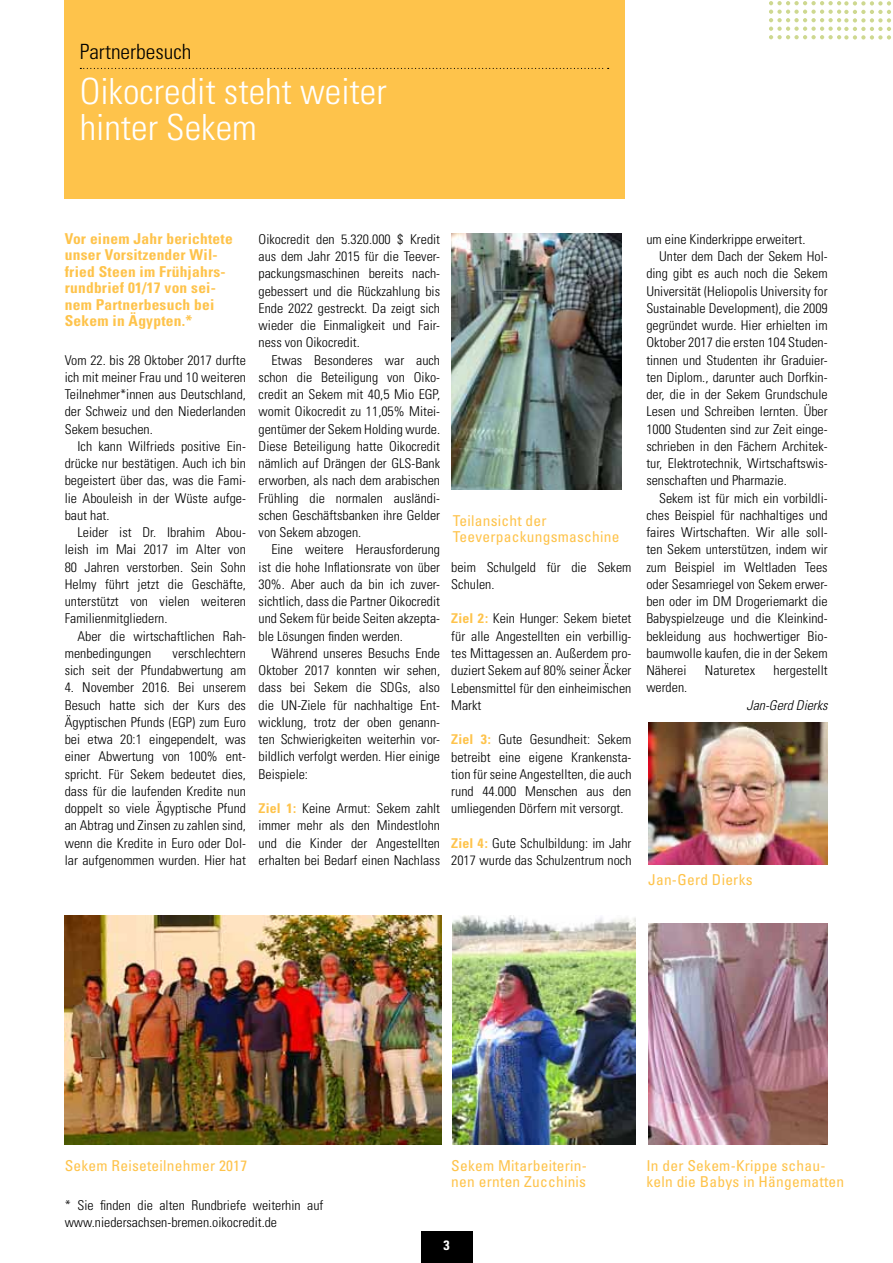
<style>
.page{position:relative;width:893px;height:1263px;background:#fff}
.page>*{position:absolute;margin:0;border:0;box-sizing:border-box;transform-origin:0 0}
.oik_h1{font:300 condensed 36px/36px "Univers";color:#fff}
.oik_h2{font:300 condensed 21px "Univers";color:#000}
.bildunterschrift{font:condensed 15px/16.5px "Univers";letter-spacing:.015em;color:#fec34b}
.oik_h3{font:700 condensed 15px/16.5px "Univers";letter-spacing:.015em;color:#fec34b}
.oik_body{font:300 condensed 13.5px/17.2px "Univers";color:#000;text-align:justify}
.oik_body_1st{font:300 condensed 13.5px/17.2px "Univers";color:#000;text-align:justify}
.oik_body-2{font:italic 300 condensed 13.5px "Univers";color:#000}
.Seitenzahl{font:700 condensed 13.5px "Univers";color:#fff}
.s1{font-weight:700;color:#fec34b}
</style>
<div class="page">
<img style="left:65px;top:915px;width:376px;height:230px">
<div style="left:65px;top:0;width:560px;height:198px;background:#fec34b"></div>
<svg style="left:80px;top:68px;width:529px;height:1px"></svg>
<svg style="left:769px;top:1px;width:122px;height:39px"></svg>
<img style="left:451px;top:233px;width:170px;height:257px">
<img style="left:648px;top:923px;width:180px;height:222px">
<img style="left:648px;top:723px;width:180px;height:142px">
<img style="left:453px;top:915px;width:182px;height:230px">
<div style="left:421px;top:1231px;width:51px;height:32px;background:#000"></div>
<p class="oik_h2" style="left:80px;top:39px;width:113px">Partnerbesuch</p>
<p class="oik_h1" style="left:80px;top:73px;width:308px">Oikocredit steht weiter hinter Sekem</p>
<p class="oik_h3" style="left:65px;top:230px;width:170px">Vor einem Jahr berichtete unser Vorsitzender Wil&shy;fried Steen im Frühjahrs&shy;rundbrief 01/17 von sei&shy;nem Partnerbesuch bei<br>Sekem in Ägypten.*</p>
<p class="oik_body_1st" style="left:65px;top:351px;width:183px">Vom 22. bis 28 Oktober 2017 durfte ich mit meiner Frau und 10 weiteren Teilnehmer*innen aus Deutschland, der Schweiz und den Niederlanden Sekem besuchen.</p>
<p class="oik_body" style="left:65px;top:437px;width:183px;text-indent:13px">Ich kann Wilfrieds positive Ein&shy;drücke nur bestätigen. Auch ich bin begeistert über das, was die Fami&shy;lie Abouleish in der Wüste aufge&shy;baut hat.</p>
<p class="oik_body" style="left:65px;top:524px;width:183px;text-indent:13px">Leider ist Dr. Ibrahim Abou&shy;leish im Mai 2017 im Alter von 80 Jahren verstorben. Sein Sohn Helmy führt jetzt die Geschäfte, unterstützt von vielen weiteren Familienmitgliedern.</p>
<p class="oik_body" style="left:65px;top:627px;width:183px;text-indent:13px">Aber die wirtschaftlichen Rah&shy;menbedingungen</p>
<p class="oik_body" style="left:65px;top:644px;width:183px;text-align:right">verschlechtern<br>sich seit der Pfundabwertung am</p>
<p class="oik_body" style="left:65px;top:679px;width:183px">4. November 2016. Bei unserem Besuch hatte sich der Kurs des Ägyptischen Pfunds (EGP) zum Euro bei etwa 20:1 eingependelt, was einer Abwertung von 100% ent&shy;spricht. Für Sekem bedeutet dies, dass für die laufenden Kredite nun doppelt so viele Ägyptische Pfund an Abtrag und Zinsen zu zahlen sind, wenn die Kredite in Euro oder Dol&shy;lar aufgenommen wurden. Hier hat</p>
<p class="oik_body" style="left:259px;top:230px;width:183px">Oikocredit den 5.320.000 $ Kredit aus dem Jahr 2015 für die Teever&shy;packungsmaschinen bereits nach&shy;gebessert und die Rückzahlung bis Ende 2022 gestreckt. Da zeigt sich wieder die Einmaligkeit und Fair&shy;ness von Oikocredit.</p>
<p class="oik_body" style="left:259px;top:351px;width:183px;text-indent:13px">Etwas Besonderes war auch schon die Beteiligung von Oiko&shy;credit an Sekem mit 40,5 Mio EGP, womit Oikocredit zu 11,05% Mitei&shy;gentümer der Sekem Holding wurde.<br>Diese Beteiligung hatte Oikocredit nämlich auf Drängen der GLS-Bank erworben, als nach dem arabischen Frühling die normalen ausländi&shy;schen Geschäftsbanken ihre Gelder von Sekem abzogen.</p>
<p class="oik_body" style="left:259px;top:541px;width:183px;text-indent:13px">Eine weitere Herausforderung ist die hohe Inflationsrate von über 30%. Aber auch da bin ich zuver&shy;sichtlich, dass die Partner Oikocredit und Sekem für beide Seiten akzepta&shy;ble Lösungen finden werden.</p>
<p class="oik_body" style="left:259px;top:644px;width:183px;text-indent:13px">Während unseres Besuchs Ende Oktober 2017 konnten wir sehen, dass bei Sekem die SDGs, also die UN-Ziele für nachhaltige Ent&shy;wicklung, trotz der oben genann&shy;ten Schwierigkeiten weiterhin vor&shy;bildlich verfolgt werden. Hier einige Beispiele:</p>
<p class="oik_body_1st" style="left:259px;top:800px;width:183px"><span class="s1">Ziel 1:</span> Keine Armut: Sekem zahlt immer mehr als den Mindestlohn und die Kinder der Angestellten erhalten bei Bedarf einen Nachlass</p>
<p class="bildunterschrift" style="left:453px;top:512px;width:168px">Teilansicht der<br>Teeverpackungsmaschine</p>
<p class="oik_body_1st" style="left:451px;top:558px;width:182px">beim Schulgeld für die Sekem<br>Schulen.</p>
<p class="oik_body_1st" style="left:451px;top:610px;width:182px"><span class="s1">Ziel 2:</span> Kein Hunger: Sekem bietet für alle Angestellten ein verbillig&shy;tes Mittagessen an. Außerdem pro&shy;duziert Sekem auf 80% seiner Äcker Lebensmittel für den einheimischen Markt</p>
<p class="oik_body_1st" style="left:451px;top:731px;width:182px"><span class="s1">Ziel 3:</span> Gute Gesundheit: Sekem betreibt eine eigene Krankensta&shy;tion für seine Angestellten, die auch rund 44.000 Menschen aus den umliegenden Dörfern mit versorgt.</p>
<p class="oik_body_1st" style="left:451px;top:834px;width:182px"><span class="s1">Ziel 4:</span> Gute Schulbildung: im Jahr<br>2017 wurde das Schulzentrum noch</p>
<p class="oik_body_1st" style="left:646px;top:230px;width:161px">um eine Kinderkrippe erweitert.</p>
<p class="oik_body" style="left:646px;top:248px;width:183px;text-indent:13px">Unter dem Dach der Sekem Hol&shy;ding gibt es auch noch die Sekem Universität (Heliopolis University for Sustainable Development), die 2009 gegründet wurde. Hier erhielten im Oktober 2017 die ersten 104 Studen&shy;tinnen und Studenten ihr Graduier&shy;ten Diplom., darunter auch Dorfkin&shy;der, die in der Sekem Grundschule Lesen und Schreiben lernten. Über 1000 Studenten sind zur Zeit einge&shy;schrieben in den Fächern Architek&shy;tur, Elektrotechnik, Wirtschaftswis&shy;senschaften und Pharmazie.</p>
<p class="oik_body" style="left:646px;top:489px;width:183px;text-indent:13px">Sekem ist für mich ein vorbildli&shy;ches Beispiel für nachhaltiges und faires Wirtschaften. Wir alle soll&shy;ten Sekem unterstützen, indem wir zum Beispiel im Weltladen Tees oder Sesamriegel von Sekem erwer&shy;ben oder im DM Drogeriemarkt die Babyspielzeuge und die Kleinkind&shy;bekleidung aus hochwertiger Bio&shy;baumwolle kaufen, die in der Sekem Näherei</p>
<p class="oik_body" style="left:705px;top:662px;width:52px">Naturetex</p>
<p class="oik_body" style="left:774px;top:662px;width:56px">hergestellt</p>
<p class="oik_body" style="left:646px;top:679px;width:42px">werden.</p>
<p class="oik_body-2" style="left:747px;top:697px;width:83px">Jan-Gerd Dierks</p>
<p class="bildunterschrift" style="left:648px;top:871px;width:106px">Jan-Gerd Dierks</p>
<p class="bildunterschrift" style="left:65px;top:1157px;width:184px">Sekem Reiseteilnehmer 2017</p>
<p class="oik_body_1st" style="left:65px;top:1196px;width:260px">* Sie finden die alten Rundbriefe weiterhin auf www.niedersachsen-bremen.oikocredit.de</p>
<p class="bildunterschrift" style="left:451px;top:1157px;width:137px">Sekem Mitarbeiterin&shy;nen ernten Zucchinis</p>
<p class="Seitenzahl" style="left:443px;top:1237px;width:8px">3</p>
<p class="bildunterschrift" style="left:646px;top:1157px;width:199px">In der Sekem-Krippe schau&shy;keln die Babys in Hängematten</p>
</div>
